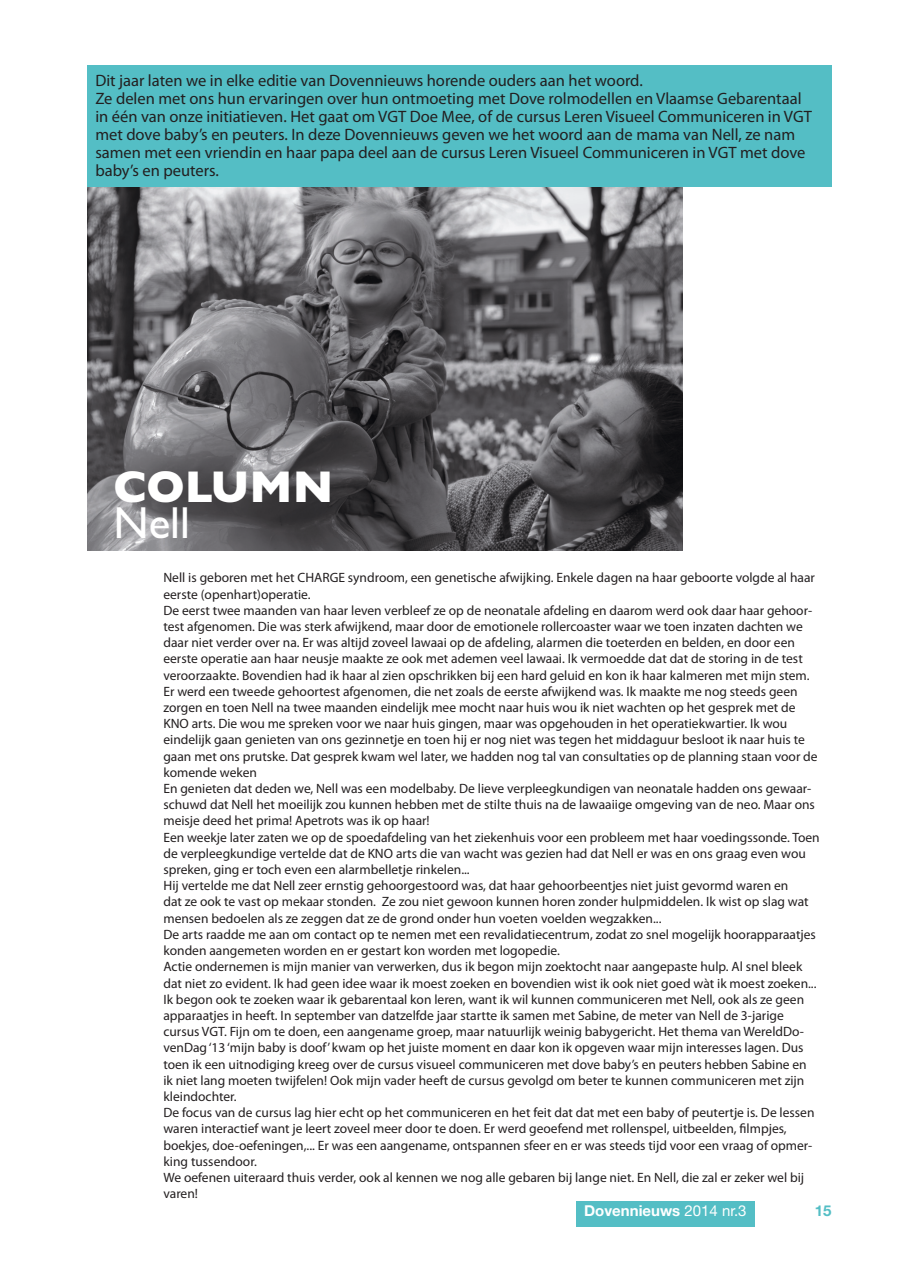
<style>
.page{position:relative;width:897px;height:1267px;background:#fff}
.page>*{position:absolute;margin:0;border:0;box-sizing:border-box;transform-origin:0 0}
.t1{font:700 45px "Gill Sans";color:#fff}
.t2{font:45px "Gill Sans";color:#fff}
.t3{font:16.5px/18px "Myriad Pro Regular 3";color:#231f20}
.t4{font:700 15px "Helvetica Neue";color:#fff}
.t5{font:700 15px "Helvetica Neue";color:#54bec5}
.t6{font:13.5px/16.2px "Myriad Pro Regular 3";color:#231f20}
.s1{font-family:"Helvetica Neue 2";font-weight:400}
</style>
<div class="page">
<div style="left:576px;top:1201px;width:178px;height:25px;background:#54bec5"></div>
<div style="left:87px;top:66px;width:744px;height:121px;background:#54bec5"></div>
<img style="left:87px;top:187px;width:595px;height:364px">
<p class="t3" style="left:95px;top:72px;width:718px">Dit jaar laten we in elke editie van Dovennieuws horende ouders aan het woord.<br>Ze delen met ons hun ervaringen over hun ontmoeting met Dove rolmodellen en Vlaamse Gebarentaal in één van onze initiatieven. Het gaat om VGT Doe Mee, of de cursus Leren Visueel Communiceren in VGT met dove baby’s en peuters. In deze Dovennieuws geven we het woord aan de mama van Nell, ze nam samen met een vriendin en haar papa deel aan de cursus Leren Visueel Communiceren in VGT met dove baby’s en peuters.</p>
<h1 class="t1" style="left:113px;top:460px;width:221px">COLUMN</h1>
<h1 class="t2" style="left:113px;top:496px;width:78px">Nell</h1>
<p class="t6" style="left:163px;top:570px;width:657px">Nell is geboren met het CHARGE syndroom, een genetische afwijking. Enkele dagen na haar geboorte volgde al haar eerste (openhart)operatie.<br>De eerst twee maanden van haar leven verbleef ze op de neonatale afdeling en daarom werd ook daar haar gehoor&shy;test afgenomen. Die was sterk afwijkend, maar door de emotionele rollercoaster waar we toen inzaten dachten we daar niet verder over na. Er was altijd zoveel lawaai op de afdeling, alarmen die toeterden en belden, en door een eerste operatie aan haar neusje maakte ze ook met ademen veel lawaai. Ik vermoedde dat dat de storing in de test veroorzaakte. Bovendien had ik haar al zien opschrikken bij een hard geluid en kon ik haar kalmeren met mijn stem.<br>Er werd een tweede gehoortest afgenomen, die net zoals de eerste afwijkend was. Ik maakte me nog steeds geen zorgen en toen Nell na twee maanden eindelijk mee mocht naar huis wou ik niet wachten op het gesprek met de KNO arts. Die wou me spreken voor we naar huis gingen, maar was opgehouden in het operatiekwartier. Ik wou eindelijk gaan genieten van ons gezinnetje en toen hij er nog niet was tegen het middaguur besloot ik naar huis te gaan met ons prutske. Dat gesprek kwam wel later, we hadden nog tal van consultaties op de planning staan voor de komende weken<br>En genieten dat deden we, Nell was een modelbaby. De lieve verpleegkundigen van neonatale hadden ons gewaar&shy;schuwd dat Nell het moeilijk zou kunnen hebben met de stilte thuis na de lawaaiige omgeving van de neo. Maar ons meisje deed het prima! Apetrots was ik op haar!<br>Een weekje later zaten we op de spoedafdeling van het ziekenhuis voor een probleem met haar voedingssonde. Toen de verpleegkundige vertelde dat de KNO arts die van wacht was gezien had dat Nell er was en ons graag even wou spreken, ging er toch even een alarmbelletje rinkelen...<br>Hij vertelde me dat Nell zeer ernstig gehoorgestoord was, dat haar gehoorbeentjes niet juist gevormd waren en<br>dat ze ook te vast op mekaar stonden. Ze zou niet gewoon kunnen horen zonder hulpmiddelen. Ik wist op slag wat mensen bedoelen als ze zeggen dat ze de grond onder hun voeten voelden wegzakken...<br>De arts raadde me aan om contact op te nemen met een revalidatiecentrum, zodat zo snel mogelijk hoorapparaatjes konden aangemeten worden en er gestart kon worden met logopedie.<br>Actie ondernemen is mijn manier van verwerken, dus ik begon mijn zoektocht naar aangepaste hulp. Al snel bleek dat niet zo evident. Ik had geen idee waar ik moest zoeken en bovendien wist ik ook niet goed wàt ik moest zoeken...<br>Ik begon ook te zoeken waar ik gebarentaal kon leren, want ik wil kunnen communiceren met Nell, ook als ze geen apparaatjes in heeft. In september van datzelfde jaar startte ik samen met Sabine, de meter van Nell de 3-jarige cursus VGT. Fijn om te doen, een aangename groep, maar natuurlijk weinig babygericht. Het thema van WereldDo&shy;venDag ‘13 ‘mijn baby is doof’ kwam op het juiste moment en daar kon ik opgeven waar mijn interesses lagen. Dus toen ik een uitnodiging kreeg over de cursus visueel communiceren met dove baby’s en peuters hebben Sabine en<br>ik niet lang moeten twijfelen! Ook mijn vader heeft de cursus gevolgd om beter te kunnen communiceren met zijn kleindochter.<br>De focus van de cursus lag hier echt op het communiceren en het feit dat dat met een baby of peutertje is. De lessen waren interactief want je leert zoveel meer door te doen. Er werd geoefend met rollenspel, uitbeelden, filmpjes, boekjes, doe-oefeningen,... Er was een aangename, ontspannen sfeer en er was steeds tijd voor een vraag of opmer&shy;king tussendoor.<br>We oefenen uiteraard thuis verder, ook al kennen we nog alle gebaren bij lange niet. En Nell, die zal er zeker wel bij varen!</p>
<p class="t4" style="left:584px;top:1201px;width:164px">Dovennieuws <span class="s1">2014 nr.3</span></p>
<p class="t5" style="left:814px;top:1201px;width:18px">15</p>
</div>
